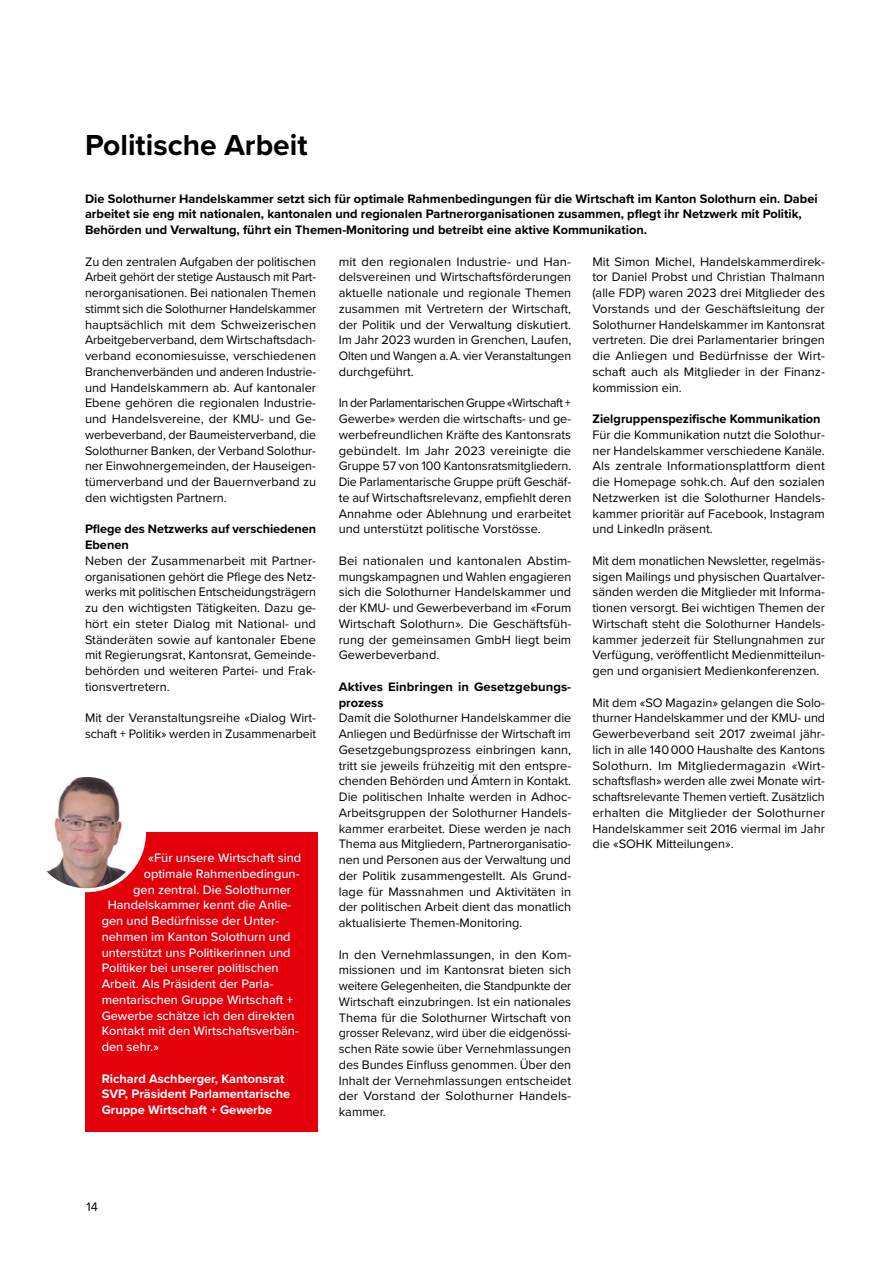
<style>
.page{position:relative;width:893px;height:1263px;background:#fff}
.page>*{position:absolute;margin:0;border:0;box-sizing:border-box;transform-origin:0 0}
.Titel{font:700 30px "Proxima Nova";color:#000}
.GT{font:12.75px/15.8px "Proxima Nova";color:#000;text-align:justify}
.Zitat{font:500 12.75px "Proxima Nova";color:#fff}
.Lead{font:700 12.75px/15.8px "Proxima Nova";color:#000}
.UT{font:700 12.75px/15.8px "Proxima Nova";color:#000}
.Zitat_Autor{font:700 12.75px/15.8px "Proxima Nova";color:#fff}
</style>
<div class="page">
<div style="left:85px;top:833px;width:232px;height:299px;background:#e3000b"></div>
<img style="left:29px;top:775px;width:115px;height:115px;border-radius:58px">
<div style="left:27px;top:773px;width:119px;height:119px;border:4px solid #fff;border-radius:50%"></div>
<p class="Titel" style="left:85px;top:123px;width:224px">Politische Arbeit</p>
<p class="Lead" style="left:85px;top:190px;width:734px">Die Solothurner Handelskammer setzt sich für optimale Rahmenbedingungen für die Wirtschaft im Kanton Solothurn ein. Dabei arbeitet sie eng mit nationalen, kantonalen und regionalen Partnerorganisationen zusammen, pflegt ihr Netzwerk mit Politik,<br>Behörden und Verwaltung, führt ein Themen-Monitoring und betreibt eine aktive Kommunikation.</p>
<p class="GT" style="left:85px;top:253px;width:233px">Zu den zentralen Aufgaben der politischen Arbeit gehört der stetige Austausch mit Part&shy;nerorganisationen. Bei nationalen Themen stimmt sich die Solothurner Handelskammer hauptsächlich mit dem Schweizerischen Arbeitgeberverband, dem Wirtschaftsdach&shy;verband economiesuisse, verschiedenen Branchenverbänden und anderen Industrie&shy;und Handelskammern ab. Auf kantonaler Ebene gehören die regionalen Industrie&shy;und Handelsvereine, der KMU- und Ge&shy;werbeverband, der Baumeisterverband, die Solothurner Banken, der Verband Solothur&shy;ner Einwohnergemeinden, der Hauseigen&shy;tümerverband und der Bauernverband zu den wichtigsten Partnern.</p>
<p class="UT" style="left:85px;top:521px;width:233px">Pflege des Netzwerks auf verschiedenen<br>Ebenen</p>
<p class="GT" style="left:85px;top:552px;width:233px">Neben der Zusammenarbeit mit Partner&shy;organisationen gehört die Pflege des Netz&shy;werks mit politischen Entscheidungsträgern zu den wichtigsten Tätigkeiten. Dazu ge&shy;hört ein steter Dialog mit National- und Ständeräten sowie auf kantonaler Ebene mit Regierungsrat, Kantonsrat, Gemeinde&shy;behörden und weiteren Partei- und Frak&shy;tionsvertretern.</p>
<p class="GT" style="left:85px;top:710px;width:233px">Mit der Veranstaltungsreihe «Dialog Wirt&shy;schaft + Politik» werden in Zusammenarbeit</p>
<p class="GT" style="left:592px;top:253px;width:234px">Mit Simon Michel, Handelskammerdirek&shy;tor Daniel Probst und Christian Thalmann (alle FDP) waren 2023 drei Mitglieder des Vorstands und der Geschäftsleitung der Solothurner Handelskammer im Kantonsrat vertreten. Die drei Parlamentarier bringen die Anliegen und Bedürfnisse der Wirt&shy;schaft auch als Mitglieder in der Finanz&shy;kommission ein.</p>
<p class="UT" style="left:592px;top:411px;width:230px">Zielgruppenspezifische Kommunikation</p>
<p class="GT" style="left:592px;top:426px;width:234px">Für die Kommunikation nutzt die Solothur&shy;ner Handelskammer verschiedene Kanäle.<br>Als zentrale Informationsplattform dient die Homepage sohk.ch. Auf den sozialen Netzwerken ist die Solothurner Handels&shy;kammer prioritär auf Facebook, Instagram und LinkedIn präsent.</p>
<p class="GT" style="left:592px;top:552px;width:234px">Mit dem monatlichen Newsletter, regelmäs&shy;sigen Mailings und physischen Quartalver&shy;sänden werden die Mitglieder mit Informa&shy;tionen versorgt. Bei wichtigen Themen der Wirtschaft steht die Solothurner Handels&shy;kammer jederzeit für Stellungnahmen zur Verfügung, veröffentlicht Medienmitteilun&shy;gen und organisiert Medienkonferenzen.</p>
<p class="GT" style="left:592px;top:694px;width:234px">Mit dem «SO Magazin» gelangen die Solo&shy;thurner Handelskammer und der KMU- und Gewerbeverband seit 2017 zweimal jähr&shy;lich in alle 140 000 Haushalte des Kantons Solothurn. Im Mitgliedermagazin «Wirt&shy;schaftsflash» werden alle zwei Monate wirt&shy;schaftsrelevante Themen vertieft. Zusätzlich erhalten die Mitglieder der Solothurner Handelskammer seit 2016 viermal im Jahr die «SOHK Mitteilungen».</p>
<p class="GT" style="left:339px;top:253px;width:234px">mit den regionalen Industrie- und Han&shy;delsvereinen und Wirtschaftsförderungen aktuelle nationale und regionale Themen zusammen mit Vertretern der Wirtschaft, der Politik und der Verwaltung diskutiert.<br>Im Jahr 2023 wurden in Grenchen, Laufen, Olten und Wangen a. A. vier Veranstaltungen durchgeführt.</p>
<p class="GT" style="left:339px;top:395px;width:234px">In der Parlamentarischen Gruppe «Wirtschaft + Gewerbe» werden die wirtschafts- und ge&shy;werbefreundlichen Kräfte des Kantonsrats gebündelt. Im Jahr 2023 vereinigte die Gruppe 57 von 100 Kantonsratsmitgliedern.<br>Die Parlamentarische Gruppe prüft Geschäf&shy;te auf Wirtschaftsrelevanz, empfiehlt deren Annahme oder Ablehnung und erarbeitet und unterstützt politische Vorstösse.</p>
<p class="GT" style="left:339px;top:552px;width:234px">Bei nationalen und kantonalen Abstim&shy;mungskampagnen und Wahlen engagieren sich die Solothurner Handelskammer und der KMU- und Gewerbeverband im «Forum Wirtschaft Solothurn». Die Geschäftsfüh&shy;rung der gemeinsamen GmbH liegt beim Gewerbeverband.</p>
<p class="UT" style="left:339px;top:678px;width:234px">Aktives Einbringen in Gesetzgebungs&shy;prozess</p>
<p class="GT" style="left:339px;top:710px;width:234px">Damit die Solothurner Handelskammer die Anliegen und Bedürfnisse der Wirtschaft im Gesetzgebungsprozess einbringen kann, tritt sie jeweils frühzeitig mit den entspre&shy;chenden Behörden und Ämtern in Kontakt.</p>
<p class="GT" style="left:339px;top:788px;width:234px">Die politischen Inhalte werden in Adhoc-Arbeitsgruppen der Solothurner Handels&shy;kammer erarbeitet. Diese werden je nach Thema aus Mitgliedern, Partnerorganisatio&shy;nen und Personen aus der Verwaltung und der Politik zusammengestellt. Als Grund&shy;lage für Massnahmen und Aktivitäten in der politischen Arbeit dient das monatlich aktualisierte Themen-Monitoring.</p>
<p class="GT" style="left:339px;top:946px;width:234px">In den Vernehmlassungen, in den Kom&shy;missionen und im Kantonsrat bieten sich weitere Gelegenheiten, die Standpunkte der Wirtschaft einzubringen. Ist ein nationales Thema für die Solothurner Wirtschaft von grosser Relevanz, wird über die eidgenössi&shy;schen Räte sowie über Vernehmlassungen des Bundes Einfluss genommen. Über den Inhalt der Vernehmlassungen entscheidet der Vorstand der Solothurner Handels&shy;kammer.</p>
<p class="Zitat" style="left:148px;top:848px;width:155px">«Für unsere Wirtschaft sind</p>
<p class="Zitat" style="left:144px;top:864px;width:157px">optimale Rahmenbedingun-</p>
<p class="Zitat" style="left:133px;top:880px;width:160px">gen zentral. Die Solothurner</p>
<p class="Zitat" style="left:108px;top:895px;width:185px">Handelskammer kennt die Anlie-</p>
<p class="Zitat" style="left:102px;top:911px;width:179px">gen und Bedürfnisse der Unter-</p>
<p class="Zitat" style="left:102px;top:927px;width:190px">nehmen im Kanton Solothurn und</p>
<p class="Zitat" style="left:102px;top:943px;width:190px">unterstützt uns Politikerinnen und</p>
<p class="Zitat" style="left:102px;top:958px;width:178px">Politiker bei unserer politischen</p>
<p class="Zitat" style="left:102px;top:974px;width:173px">Arbeit. Als Präsident der Parla-</p>
<p class="Zitat" style="left:102px;top:990px;width:193px">mentarischen Gruppe Wirtschaft +</p>
<p class="Zitat" style="left:102px;top:1006px;width:194px">Gewerbe schätze ich den direkten</p>
<p class="Zitat" style="left:102px;top:1021px;width:199px">Kontakt mit den Wirtschaftsverbän-</p>
<p class="Zitat" style="left:102px;top:1037px;width:59px">den sehr.»</p>
<p class="Zitat_Autor" style="left:102px;top:1070px;width:190px">Richard Aschberger, Kantonsrat<br>SVP, Präsident Parlamentarische<br>Gruppe Wirtschaft + Gewerbe</p>
<p class="GT" style="left:86px;top:1198px;width:13px">14</p>
</div>
